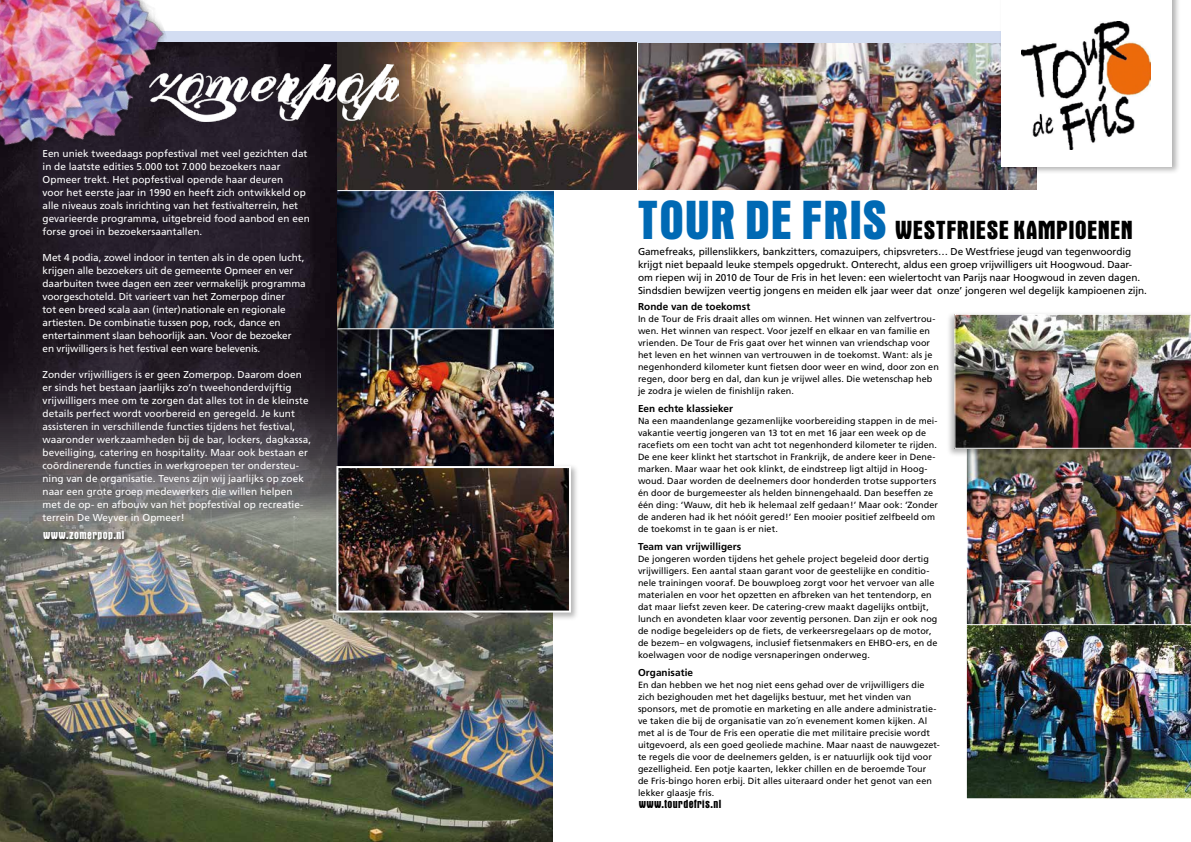
<style>
.page{position:relative;width:1191px;height:842px;background:#fff}
.page>*{position:absolute;margin:0;border:0;box-sizing:border-box;transform-origin:0 0}
.t1{font:20px "OPTI Aurora Grotesk Nine";letter-spacing:.01em;color:#000}
.t2{font:10px/13px "Frutiger";color:#fff}
.t3{font:10px/13px "Frutiger";letter-spacing:-.005em;color:#000}
.t4{font:700 10px "Frutiger";letter-spacing:.005em;color:#000}
.t5{font:9px/12px "Frutiger";letter-spacing:.01em;color:#000}
.t6{font:9px "OPTI Aurora Grotesk Nine";letter-spacing:.025em;color:#000}
.t7{font:9px "OPTI Aurora Grotesk Nine";letter-spacing:.025em;color:#fff}
.s1{font-size:42px;color:#0069b4}
</style>
<div class="page">
<img style="left:0;top:517px;width:553px;height:325px">
<div style="left:0;top:31px;width:648px;height:12px;background:#d3ddf2"></div>
<img style="left:0;top:43px;width:337px;height:474px">
<img style="left:337px;top:43px;width:299px;height:147px">
<img style="left:337px;top:191px;width:216px;height:273px">
<div style="left:334px;top:464px;width:245px;height:157px;background:#000;opacity:.3"></div>
<img style="left:339px;top:469px;width:229px;height:140px">
<div style="left:336px;top:466px;width:235px;height:146px;border:2px solid #fff"></div>
<img style="left:638px;top:43px;width:398px;height:147px">
<img style="left:966px;top:625px;width:225px;height:174px">
<img style="left:966px;top:457px;width:225px;height:168px">
<div style="left:945px;top:311px;width:246px;height:146px;background:#000;opacity:.3"></div>
<img style="left:954px;top:314px;width:237px;height:135px">
<div style="left:638px;top:31px;width:510px;height:12px;background:#d3ddf2"></div>
<div style="left:999px;top:0;width:181px;height:174px;background:#000;opacity:.3"></div>
<div style="left:1001px;top:0;width:170px;height:166px;background:#fff"></div>
<img style="left:1021px;top:21px;width:129px;height:128px">
<img style="left:0;top:0;width:195px;height:184px">
<img style="left:150px;top:65px;width:248px;height:57px">
<hr style="left:337px;top:328px;width:224px;height:1px;background:#fff">
<div style="left:43px;top:530px;width:86px;height:15px;background:#000;opacity:.7"></div>
<p class="t2" style="left:43px;top:147px;width:269px">Een uniek tweedaags popfestival met veel gezichten dat in de laatste edities 5.000 tot 7.000 bezoekers naar Opmeer trekt. Het popfestival opende haar deuren<br>voor het eerste jaar in 1990 en heeft zich ontwikkeld op alle niveaus zoals inrichting van het festivalterrein, het gevarieerde programma, uitgebreid food aanbod en een forse groei in bezoekersaantallen.</p>
<p class="t2" style="left:43px;top:251px;width:265px">Met 4 podia, zowel indoor in tenten als in de open lucht, krijgen alle bezoekers uit de gemeente Opmeer en ver daarbuiten twee dagen een zeer vermakelijk programma voorgeschoteld. Dit varieert van het Zomerpop diner<br>tot een breed scala aan (inter)nationale en regionale artiesten. De combinatie tussen pop, rock, dance en entertainment slaan behoorlijk aan. Voor de bezoeker<br>en vrijwilligers is het festival een ware belevenis.</p>
<p class="t2" style="left:43px;top:368px;width:270px">Zonder vrijwilligers is er geen Zomerpop. Daarom doen er sinds het bestaan jaarlijks zo’n tweehonderdvijftig vrijwilligers mee om te zorgen dat alles tot in de kleinste details perfect wordt voorbereid en geregeld. Je kunt assisteren in verschillende functies tijdens het festival, waaronder werkzaamheden bij de bar, lockers, dagkassa, beveiliging, catering en hospitality. Maar ook bestaan er coördinerende functies in werkgroepen ter ondersteu&shy;ning van de organisatie. Tevens zijn wij jaarlijks op zoek naar een grote groep medewerkers die willen helpen met de op- en afbouw van het popfestival op recreatie&shy;terrein De Weyver in Opmeer!</p>
<p class="t7" style="left:43px;top:530px;width:83px">www.zomerpop.nl</p>
<h1 class="t1" style="left:634px;top:221px;width:499px"><span class="s1">TOUR DE FRIS</span> WESTFRIESE KAMPIOENEN</h1>
<p class="t3" style="left:638px;top:245px;width:510px">Gamefreaks, pillenslikkers, bankzitters, comazuipers, chipsvreters… De Westfriese jeugd van tegenwoordig krijgt niet bepaald leuke stempels opgedrukt. Onterecht, aldus een groep vrijwilligers uit Hoogwoud. Daar&shy;om riepen wij in 2010 de Tour de Fris in het leven: een wielertocht van Parijs naar Hoogwoud in zeven dagen.<br>Sindsdien bewijzen veertig jongens en meiden elk jaar weer dat ʽonze’ jongeren wel degelijk kampioenen zijn.</p>
<p class="t4" style="left:638px;top:301px;width:114px">Ronde van de toekomst</p>
<p class="t5" style="left:638px;top:313px;width:302px">In de Tour de Fris draait alles om winnen. Het winnen van zelfvertrou&shy;wen. Het winnen van respect. Voor jezelf en elkaar en van familie en vrienden. De Tour de Fris gaat over het winnen van vriendschap voor het leven en het winnen van vertrouwen in de toekomst. Want: als je negenhonderd kilometer kunt fietsen door weer en wind, door zon en regen, door berg en dal, dan kun je vrijwel alles. Die wetenschap heb je zodra je wielen de finishlijn raken.</p>
<p class="t4" style="left:638px;top:403px;width:97px">Een echte klassieker</p>
<p class="t5" style="left:638px;top:415px;width:301px">Na een maandenlange gezamenlijke voorbereiding stappen in de mei&shy;vakantie veertig jongeren van 13 tot en met 16 jaar een week op de racefiets om een tocht van acht tot negenhonderd kilometer te rijden.<br>De ene keer klinkt het startschot in Frankrijk, de andere keer in Dene&shy;marken. Maar waar het ook klinkt, de eindstreep ligt altijd in Hoog&shy;woud. Daar worden de deelnemers door honderden trotse supporters én door de burgemeester als helden binnengehaald. Dan beseffen ze één ding: ‘Wauw, dit heb ik helemaal zelf gedaan!’ Maar ook: ‘Zonder de anderen had ik het nóóit gered!’ Een mooier positief zelfbeeld om de toekomst in te gaan is er niet.</p>
<p class="t4" style="left:638px;top:541px;width:105px">Team van vrijwilligers</p>
<p class="t5" style="left:638px;top:553px;width:301px">De jongeren worden tijdens het gehele project begeleid door dertig vrijwilligers. Een aantal staan garant voor de geestelijke en conditio&shy;nele trainingen vooraf. De bouwploeg zorgt voor het vervoer van alle materialen en voor het opzetten en afbreken van het tentendorp, en dat maar liefst zeven keer. De catering-crew maakt dagelijks ontbijt, lunch en avondeten klaar voor zeventig personen. Dan zijn er ook nog de nodige begeleiders op de fiets, de verkeersregelaars op de motor, de bezem– en volgwagens, inclusief fietsenmakers en EHBO-ers, en de koelwagen voor de nodige versnaperingen onderweg.</p>
<p class="t4" style="left:638px;top:667px;width:57px">Organisatie</p>
<p class="t5" style="left:638px;top:679px;width:303px">En dan hebben we het nog niet eens gehad over de vrijwilligers die zich bezighouden met het dagelijks bestuur, met het vinden van sponsors, met de promotie en marketing en alle andere administratie&shy;ve taken die bij de organisatie van zo´n evenement komen kijken. Al met al is de Tour de Fris een operatie die met militaire precisie wordt uitgevoerd, als een goed geoliede machine. Maar naast de nauwgezet&shy;te regels die voor de deelnemers gelden, is er natuurlijk ook tijd voor gezelligheid. Een potje kaarten, lekker chillen en de beroemde Tour<br>de Fris-bingo horen erbij. Dit alles uiteraard onder het genot van een lekker glaasje fris.</p>
<p class="t6" style="left:638px;top:800px;width:84px">www.tourdefris.nl</p>
</div>
